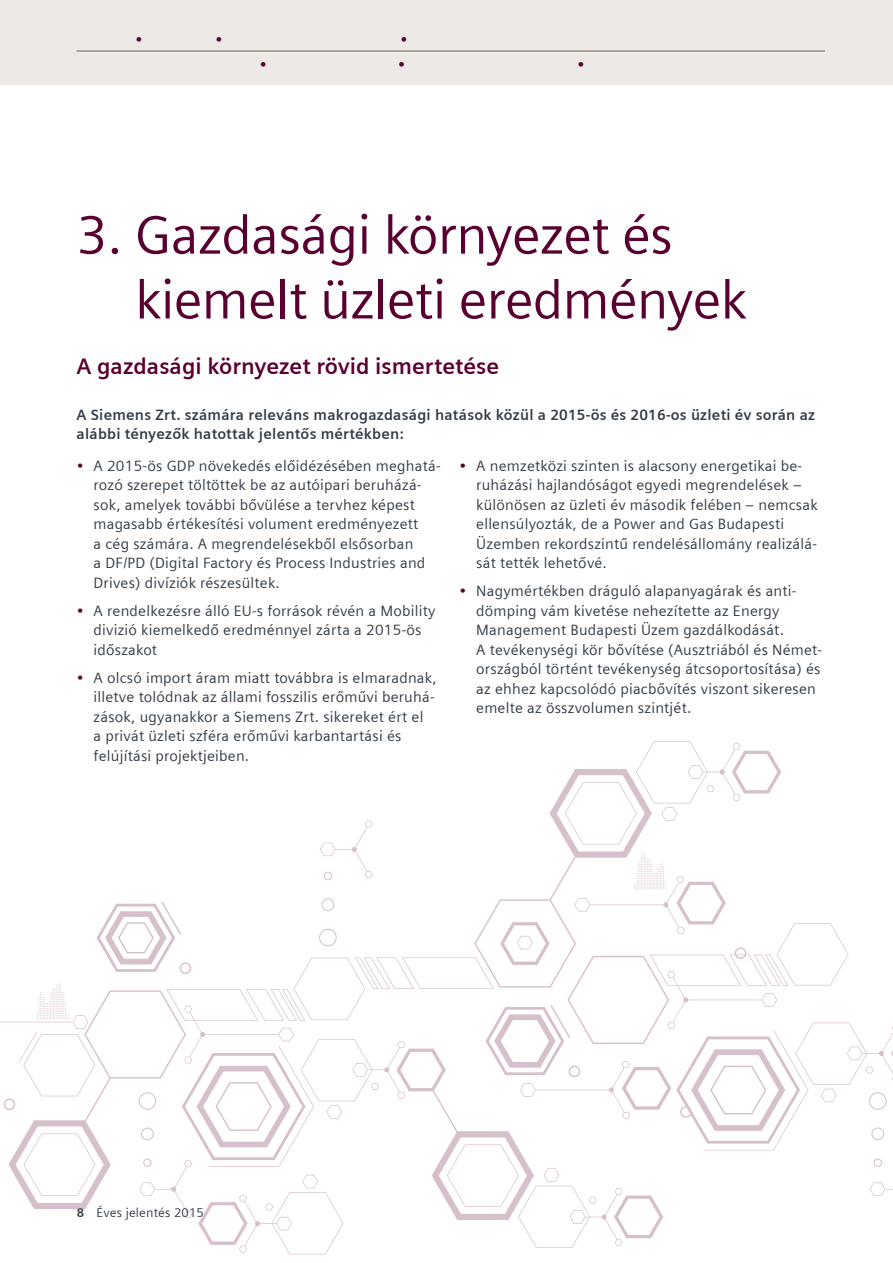
<style>
.page{position:relative;width:893px;height:1263px;background:#fff}
.page>*{position:absolute;margin:0;border:0;box-sizing:border-box;transform-origin:0 0}
._01__Headline__36pt{font:54px/64.8px "Siemens Sans";letter-spacing:-.01em;color:#5a0031}
._02__Subhead_Intro{font:700 22.5px "Siemens Sans";color:#5a0031}
.bullets{font:15px/19.5px "Siemens Sans";letter-spacing:.015em;color:#323c47}
._04__Body_text__9pt{font:700 15px/19.5px "Siemens Sans";letter-spacing:.015em;color:#323c47}
.t1{font:12.75px "Siemens Sans";letter-spacing:.015em;color:#323c47}
.t2{font:300 12.75px "Helvetica";color:#5a0031}
.s1{color:#5a0031}
.s2{font-weight:700}
</style>
<div class="page">
<div style="left:0;top:0;width:893px;height:85px;background:#ece9e7"></div>
<hr style="left:77px;top:51px;width:748px;height:1px;background:#6e5c54">
<svg style="left:0;top:741px;width:893px;height:513px"></svg>
<p class="t2" style="left:136px;top:29px;width:8px">•</p>
<p class="t2" style="left:216px;top:29px;width:8px">•</p>
<p class="t2" style="left:401px;top:29px;width:8px">•</p>
<p class="t2" style="left:260px;top:53px;width:8px">•</p>
<p class="t2" style="left:398px;top:53px;width:8px">•</p>
<p class="t2" style="left:578px;top:53px;width:8px">•</p>
<p class="_01__Headline__36pt" style="left:135px;top:203px;width:613px;text-indent:-59px">3. Gazdasági környezet és kiemelt üzleti eredmények</p>
<p class="_02__Subhead_Intro" style="left:77px;top:354px;width:424px">A gazdasági környezet rövid ismertetése</p>
<p class="_04__Body_text__9pt" style="left:77px;top:405px;width:740px">A Siemens Zrt. számára releváns makrogazdasági hatások közül a 2015-ös és 2016-os üzleti év során az alábbi tényezők hatottak jelentős mértékben:</p>
<p class="bullets" style="left:94px;top:456px;width:349px;text-indent:-17px"><span class="s1">•</span> A 2015-ös GDP növekedés előidézésében meghatá&shy;rozó szerepet töltöttek be az autóipari beruházá&shy;sok, amelyek további bővülése a tervhez képest magasabb értékesítési volument eredményezett<br>a cég számára. A megrendelésekből elsősorban<br>a DF/PD (Digital Factory és Process Industries and Drives) divíziók részesültek.</p>
<p class="bullets" style="left:94px;top:601px;width:343px;text-indent:-17px"><span class="s1">•</span> A rendelkezésre álló EU-s források révén a Mobility divizió kiemelkedő eredménnyel zárta a 2015-ös időszakot</p>
<p class="bullets" style="left:94px;top:668px;width:345px;text-indent:-17px"><span class="s1">•</span> A olcsó import áram miatt továbbra is elmaradnak, illetve tolódnak az állami fosszilis erőművi beruhá&shy;zások, ugyanakkor a Siemens Zrt. sikereket ért el<br>a privát üzleti szféra erőművi karbantartási és felújítási projektjeiben.</p>
<p class="bullets" style="left:476px;top:456px;width:343px;text-indent:-17px"><span class="s1">•</span> A nemzetközi szinten is alacsony energetikai be&shy;ruházási hajlandóságot egyedi megrendelések – különösen az üzleti év második felében – nemcsak ellensúlyozták, de a Power and Gas Budapesti Üzemben rekordszintű rendelésállomány realizálá&shy;sát tették lehetővé.</p>
<p class="bullets" style="left:476px;top:581px;width:348px;text-indent:-17px"><span class="s1">•</span> Nagymértékben dráguló alapanyagárak és anti&shy;dömping vám kivetése nehezítette az Energy Management Budapesti Üzem gazdálkodását.<br>A tevékenységi kör bővítése (Ausztriából és Német&shy;országból történt tevékenység átcsoportosítása) és az ehhez kapcsolódó piacbővítés viszont sikeresen emelte az összvolumen szintjét.</p>
<p class="t1" style="left:77px;top:1205px;width:129px"><span class="s2">8</span> Éves jelentés 2015</p>
</div>
